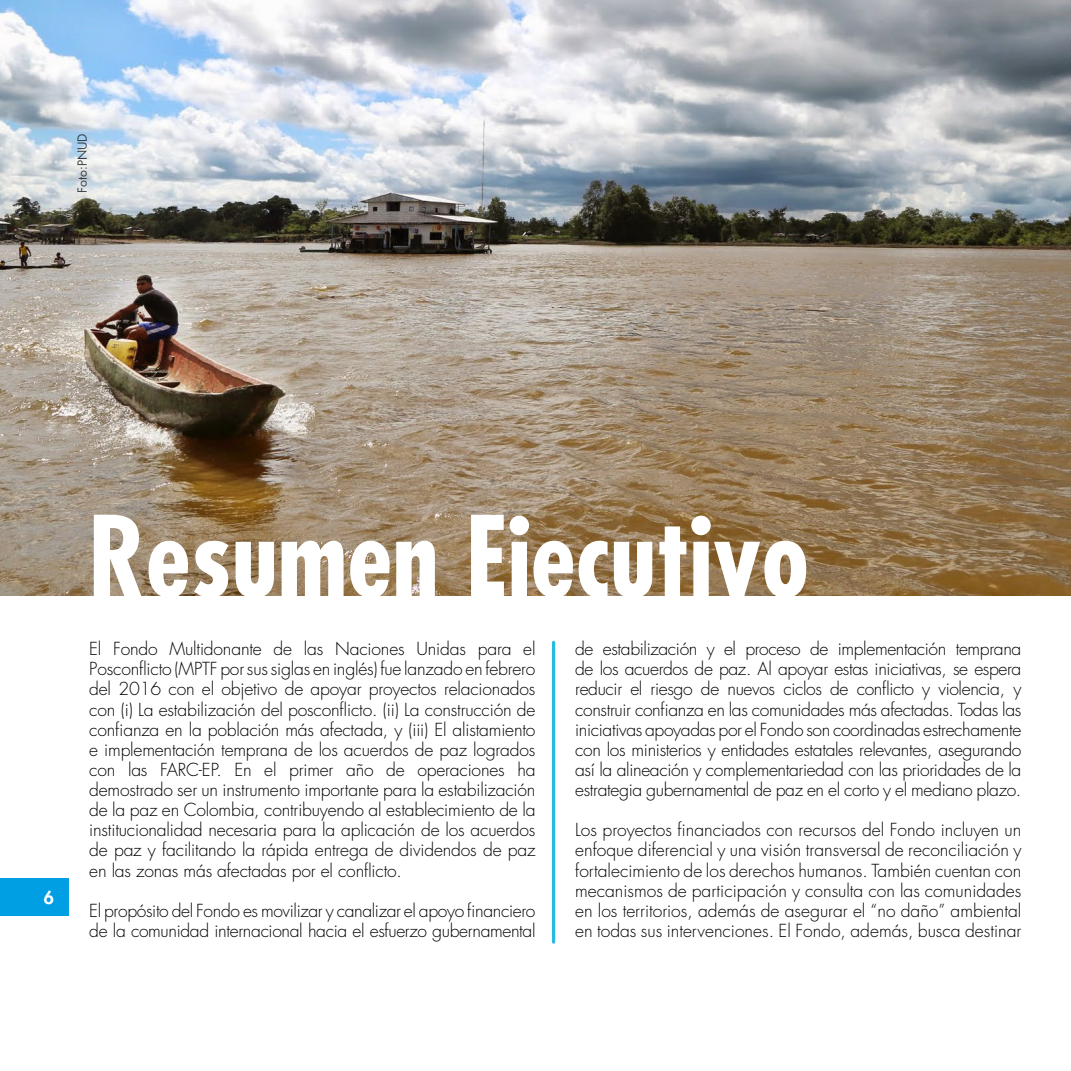
<style>
.page{position:relative;width:1071px;height:1071px;background:#fff}
.page>*{position:absolute;margin:0;border:0;box-sizing:border-box;transform-origin:0 0}
.t1{font:700 condensed 108.85px "Futura Std";color:#fff}
.t2{font:300 17.5px/20.1px "Futura Std";letter-spacing:-.02em;color:#000;text-align:justify}
.t3{font:800 17.5px "Futura Std";color:#fff}
.t4{font:12.25px "Futura Std";color:#000}
</style>
<div class="page">
<img style="left:0;top:0;width:1071px;height:595px">
<hr style="left:552px;top:642px;width:3px;height:300px;background:#28bae3">
<div style="left:0;top:878px;width:69px;height:38px;background:#009fe3"></div>
<p class="t4" style="left:74px;top:193px;width:61px;rotate:-90deg">Foto:PNUD</p>
<p class="t3" style="left:44px;top:887px;width:12px">6</p>
<h1 class="t1" style="left:88px;top:489px;width:723px">Resumen Ejecutivo</h1>
<p class="t2" style="left:89px;top:639px;width:448px">El Fondo Multidonante de las Naciones Unidas para el Posconflicto (MPTF por sus siglas en inglés) fue lanzado en febrero del 2016 con el objetivo de apoyar proyectos relacionados con (i) La estabilización del posconflicto. (ii) La construcción de confianza en la población más afectada, y (iii) El alistamiento e implementación temprana de los acuerdos de paz logrados con las FARC-EP. En el primer año de operaciones ha demostrado ser un instrumento importante para la estabilización de la paz en Colombia, contribuyendo al establecimiento de la institucionalidad necesaria para la aplicación de los acuerdos de paz y facilitando la rápida entrega de dividendos de paz en las zonas más afectadas por el conflicto.</p>
<p class="t2" style="left:89px;top:901px;width:448px">El propósito del Fondo es movilizar y canalizar el apoyo financiero de la comunidad internacional hacia el esfuerzo gubernamental</p>
<p class="t2" style="left:575px;top:639px;width:448px">de estabilización y el proceso de implementación temprana de los acuerdos de paz. Al apoyar estas iniciativas, se espera reducir el riesgo de nuevos ciclos de conflicto y violencia, y construir confianza en las comunidades más afectadas. Todas las iniciativas apoyadas por el Fondo son coordinadas estrechamente con los ministerios y entidades estatales relevantes, asegurando así la alineación y complementariedad con las prioridades de la estrategia gubernamental de paz en el corto y el mediano plazo.</p>
<p class="t2" style="left:575px;top:820px;width:448px">Los proyectos financiados con recursos del Fondo incluyen un enfoque diferencial y una visión transversal de reconciliación y fortalecimiento de los derechos humanos. También cuentan con mecanismos de participación y consulta con las comunidades en los territorios, además de asegurar el “no daño” ambiental en todas sus intervenciones. El Fondo, además, busca destinar</p>
</div>
